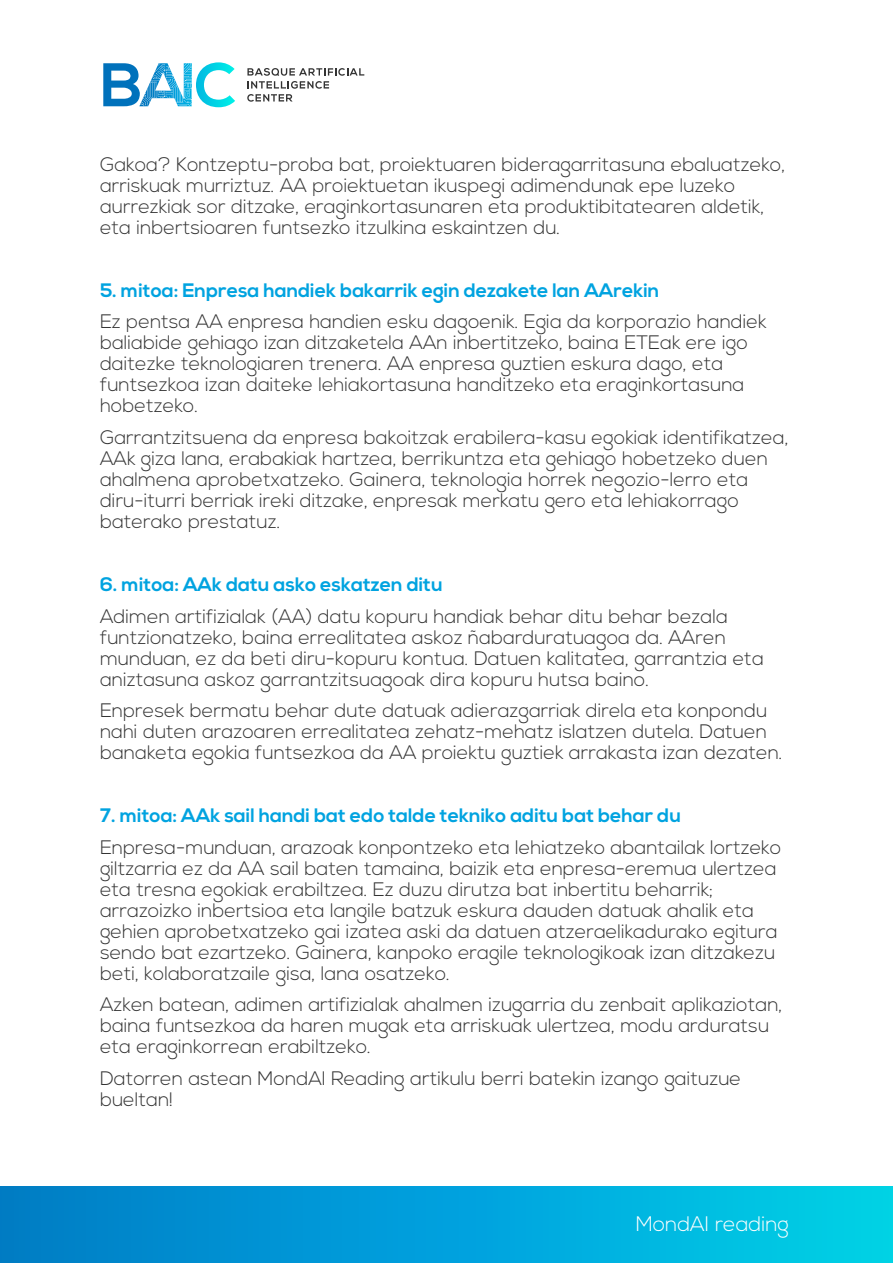
<style>
.page{position:relative;width:893px;height:1263px;background:#fff}
.page>*{position:absolute;margin:0;border:0;box-sizing:border-box;transform-origin:0 0}
.t1{font:300 21px "Nexa";color:#fff}
.t2{font:300 19.5px/21px "Nexa";color:#333}
.t3{font:700 19.5px "Nexa";color:#00a3e0}
</style>
<div class="page">
<div style="left:0;top:1186px;width:893px;height:77px;background:linear-gradient(to right,#0079c9,#00cfea)"></div>
<svg style="left:247px;top:68px;width:117px;height:34px"></svg>
<svg style="left:103px;top:62px;width:132px;height:45px"></svg>
<p class="t2" style="left:100px;top:155px;width:687px">Gakoa? Kontzeptu-proba bat, proiektuaren bideragarritasuna ebaluatzeko, arriskuak murriztuz. AA proiektuetan ikuspegi adimendunak epe luzeko aurrezkiak sor ditzake, eraginkortasunaren eta produktibitatearen aldetik, eta inbertsioaren funtsezko itzulkina eskaintzen du.</p>
<p class="t3" style="left:100px;top:279px;width:561px">5. mitoa: Enpresa handiek bakarrik egin dezakete lan AArekin</p>
<p class="t2" style="left:100px;top:312px;width:668px">Ez pentsa AA enpresa handien esku dagoenik. Egia da korporazio handiek baliabide gehiago izan ditzaketela AAn inbertitzeko, baina ETEak ere igo daitezke teknologiaren trenera. AA enpresa guztien eskura dago, eta funtsezkoa izan daiteke lehiakortasuna handitzeko eta eraginkortasuna hobetzeko.</p>
<p class="t2" style="left:100px;top:428px;width:690px">Garrantzitsuena da enpresa bakoitzak erabilera-kasu egokiak identifikatzea, AAk giza lana, erabakiak hartzea, berrikuntza eta gehiago hobetzeko duen ahalmena aprobetxatzeko. Gainera, teknologia horrek negozio-lerro eta diru-iturri berriak ireki ditzake, enpresak merkatu gero eta lehiakorrago baterako prestatuz.</p>
<p class="t3" style="left:100px;top:573px;width:344px">6. mitoa: AAk datu asko eskatzen ditu</p>
<p class="t2" style="left:100px;top:606px;width:665px">Adimen artifizialak (AA) datu kopuru handiak behar ditu behar bezala funtzionatzeko, baina errealitatea askoz ñabarduratuagoa da. AAren munduan, ez da beti diru-kopuru kontua. Datuen kalitatea, garrantzia eta aniztasuna askoz garrantzitsuagoak dira kopuru hutsa baino.</p>
<p class="t2" style="left:100px;top:701px;width:684px">Enpresek bermatu behar dute datuak adierazgarriak direla eta konpondu nahi duten arazoaren errealitatea zehatz-mehatz islatzen dutela. Datuen banaketa egokia funtsezkoa da AA proiektu guztiek arrakasta izan dezaten.</p>
<p class="t3" style="left:100px;top:804px;width:582px">7. mitoa: AAk sail handi bat edo talde tekniko aditu bat behar du</p>
<p class="t2" style="left:100px;top:837px;width:683px">Enpresa-munduan, arazoak konpontzeko eta lehiatzeko abantailak lortzeko giltzarria ez da AA sail baten tamaina, baizik eta enpresa-eremua ulertzea eta tresna egokiak erabiltzea. Ez duzu dirutza bat inbertitu beharrik; arrazoizko inbertsioa eta langile batzuk eskura dauden datuak ahalik eta gehien aprobetxatzeko gai izatea aski da datuen atzeraelikadurako egitura sendo bat ezartzeko. Gainera, kanpoko eragile teknologikoak izan ditzakezu beti, kolaboratzaile gisa, lana osatzeko.</p>
<p class="t2" style="left:100px;top:995px;width:684px">Azken batean, adimen artifizialak ahalmen izugarria du zenbait aplikaziotan, baina funtsezkoa da haren mugak eta arriskuak ulertzea, modu arduratsu eta eraginkorrean erabiltzeko.</p>
<p class="t2" style="left:100px;top:1068px;width:643px">Datorren astean MondAI Reading artikulu berri batekin izango gaituzue bueltan!</p>
<p class="t1" style="left:636px;top:1211px;width:155px">MondAI reading</p>
</div>
